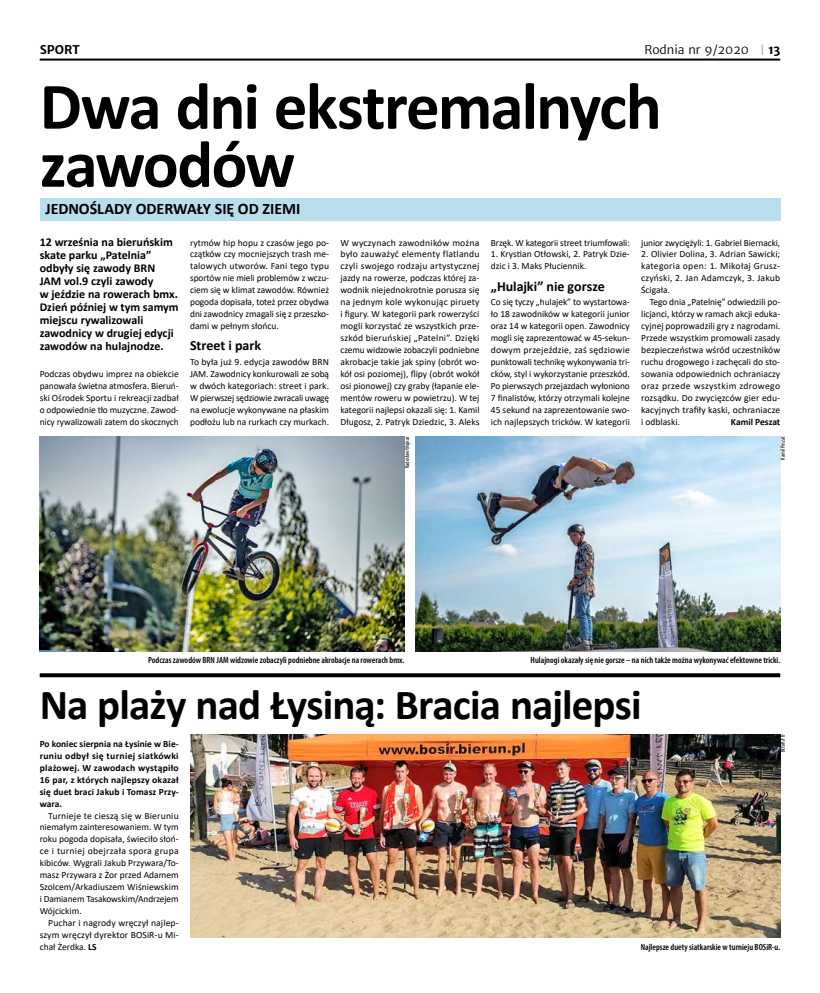
<style>
.page{position:relative;width:820px;height:993px;background:#fff}
.page>*{position:absolute;margin:0;border:0;box-sizing:border-box;transform-origin:0 0}
.t1{font:700 67px/58px "Calibri";letter-spacing:-.025em;color:#000}
.t2{font:700 43px "Calibri";letter-spacing:-.02em;color:#000}
.t3{font:700 16px "Calibri";color:#000}
.t4{font:700 14px "Calibri";letter-spacing:-.005em;color:#000}
.t5{font:700 12px/13px "Calibri";color:#000}
.t6{font:12px "Merriweather Sans";color:#000}
.t7{font:700 12px "Merriweather Sans";color:#000}
.t8{font:9.5px/11.9px "Calibri";letter-spacing:-.005em;color:#000;text-align:justify}
.t9{font:700 9.5px/11.9px "Calibri";letter-spacing:.01em;color:#000;text-align:justify}
.t10{font:600 condensed 9px "Myriad Pro";color:#000}
.t11{font:condensed 6px "Myriad Pro";color:#000}
.s1{font-family:"DIN Pro";color:#999694}
.s2{font-weight:700}
</style>
<div class="page">
<hr style="left:40px;top:59px;width:740px;height:2px;background:#000">
<img style="left:190px;top:734px;width:590px;height:203px">
<div style="left:40px;top:198px;width:740px;height:22px;background:#b9deee"></div>
<svg style="left:40px;top:673px;width:740px;height:4px;background:#101010"></svg>
<img style="left:40px;top:436px;width:364px;height:215px">
<img style="left:415px;top:436px;width:365px;height:215px">
<p class="t7" style="left:40px;top:43px;width:42px">SPORT</p>
<p class="t6" style="left:644px;top:43px;width:137px">Rodnia nr 9/2020 <span class="s1">|</span> <span class="s2">13</span></p>
<h1 class="t1" style="left:40px;top:76px;width:623px">Dwa dni ekstremalnych zawodów</h1>
<h3 class="t3" style="left:45px;top:197px;width:256px">Jednoślady oderwały się od ziemi</h3>
<p class="t5" style="left:40px;top:235px;width:140px">12 września na bieruńskim skate parku „Patelnia” odbyły się zawody BRN<br>JAM vol.9 czyli zawody<br>w jeździe na rowerach bmx.<br>Dzień później w tym samym miejscu rywalizowali zawodnicy w drugiej edycji zawodów na hulajnodze.</p>
<p class="t8" style="left:40px;top:367px;width:140px">Podczas obydwu imprez na obiekcie panowała świetna atmosfera. Bieruń&shy;ski Ośrodek Sportu i rekreacji zadbał o odpowiednie tło muzyczne. Zawod&shy;nicy rywalizowali zatem do skocznych</p>
<p class="t8" style="left:190px;top:236px;width:140px">rytmów hip hopu z czasów jego po&shy;czątków czy mocniejszych trash me&shy;talowych utworów. Fani tego typu sportów nie mieli problemów z wczu&shy;ciem się w klimat zawodów. Również pogoda dopisała, toteż przez obydwa dni zawodnicy zmagali się z przeszko&shy;dami w pełnym słońcu.</p>
<h3 class="t4" style="left:190px;top:336px;width:72px">Street i park</h3>
<p class="t8" style="left:190px;top:355px;width:140px">To była już 9. edycja zawodów BRN JAM. Zawodnicy konkurowali ze sobą w dwóch kategoriach: street i park.<br>W pierwszej sędziowie zwracali uwagę na ewolucje wykonywane na płaskim podłożu lub na rurkach czy murkach.</p>
<p class="t8" style="left:340px;top:236px;width:140px">W wyczynach zawodników można było zauważyć elementy flatlandu czyli swojego rodzaju artystycznej jazdy na rowerze, podczas której za&shy;wodnik niejednokrotnie porusza się na jednym kole wykonując piruety i figury. W kategorii park rowerzyści mogli korzystać ze wszystkich prze&shy;szkód bieruńskiej „Patelni”. Dzięki czemu widzowie zobaczyli podniebne akrobacje takie jak spiny (obrót wo&shy;kół osi poziomej), flipy (obrót wokół osi pionowej) czy graby (łapanie ele&shy;mentów roweru w powietrzu). W tej kategorii najlepsi okazali się: 1. Kamil Długosz, 2. Patryk Dziedzic, 3. Aleks</p>
<p class="t8" style="left:490px;top:236px;width:140px">Brzęk. W kategorii street triumfowali:</p>
<p class="t8" style="left:490px;top:248px;width:140px">1. Krystian Otłowski, 2. Patryk Dzie&shy;dzic i 3. Maks Płuciennik.</p>
<h3 class="t4" style="left:490px;top:276px;width:115px">„Hulajki” nie gorsze</h3>
<p class="t8" style="left:490px;top:296px;width:140px">Co się tyczy „hulajek” to wystartowa&shy;ło 18 zawodników w kategorii junior oraz 14 w kategorii open. Zawodnicy mogli się zaprezentować w 45-sekun&shy;dowym przejeździe, zaś sędziowie punktowali technikę wykonywania tri&shy;cków, styl i wykorzystanie przeszkód.<br>Po pierwszych przejazdach wyłoniono 7 finalistów, którzy otrzymali kolejne 45 sekund na zaprezentowanie swo&shy;ich najlepszych tricków. W kategorii</p>
<p class="t8" style="left:641px;top:236px;width:140px">junior zwyciężyli: 1. Gabriel Biernacki,</p>
<p class="t8" style="left:641px;top:248px;width:140px">2. Olivier Dolina, 3. Adrian Sawicki; kategoria open: 1. Mikołaj Grusz&shy;czyński, 2. Jan Adamczyk, 3. Jakub Ścigała.</p>
<p class="t8" style="left:641px;top:296px;width:140px;text-indent:9px">Tego dnia „Patelnię” odwiedzili po&shy;licjanci, którzy w ramach akcji eduka&shy;cyjnej poprowadzili gry z nagrodami.<br>Przede wszystkim promowali zasady bezpieczeństwa wśród uczestników ruchu drogowego i zachęcali do sto&shy;sowania odpowiednich ochraniaczy oraz przede wszystkim zdrowego rozsądku. Do zwycięzców gier edu&shy;kacyjnych trafiły kaski, ochraniacze i odblaski.</p>
<p class="t9" style="left:730px;top:415px;width:51px">Kamil Peszat</p>
<p class="t11" style="left:403px;top:468px;width:33px;rotate:-90deg">Radosław Wojnar</p>
<p class="t11" style="left:778px;top:459px;width:25px;rotate:-90deg">Kamil Peszat</p>
<p class="t10" style="left:148px;top:654px;width:258px">Podczas zawodów BRN JAM widzowie zobaczyli podniebne akrobacje na rowerach bmx.</p>
<p class="t10" style="left:530px;top:654px;width:251px">Hulajnogi okazały się nie gorsze – na nich także można wykonywać efektowne tricki.</p>
<h2 class="t2" style="left:40px;top:674px;width:603px">Na plaży nad Łysiną: Bracia najlepsi</h2>
<p class="t9" style="left:40px;top:737px;width:140px">Po koniec sierpnia na Łysinie w Bie&shy;runiu odbył się turniej siatkówki plażowej. W zawodach wystąpiło 16 par, z których najlepszy okazał się duet braci Jakub i Tomasz Przy&shy;wara.</p>
<p class="t8" style="left:40px;top:808px;width:140px;text-indent:9px">Turnieje te cieszą się w Bieruniu niemałym zainteresowaniem. W tym roku pogoda dopisała, świeciło słoń&shy;ce i turniej obejrzała spora grupa kibiców. Wygrali Jakub Przywara/To&shy;masz Przywara z Żor przed Adamem Szolcem/Arkadiuszem Wiśniewskim i Damianem Tasakowskim/Andrzejem Wójcickim.</p>
<p class="t8" style="left:40px;top:916px;width:140px;text-indent:9px">Puchar i nagrody wręczył najlep&shy;szym wręczył dyrektor BOSiR-u Mi&shy;chał Żerdka. <span class="s2">LS</span></p>
<p class="t11" style="left:778px;top:751px;width:19px;rotate:-90deg">BOSiR/FB</p>
<p class="t10" style="left:640px;top:940px;width:141px">Najlepsze duety siatkarskie w turnieju BOSiR-u.</p>
</div>
